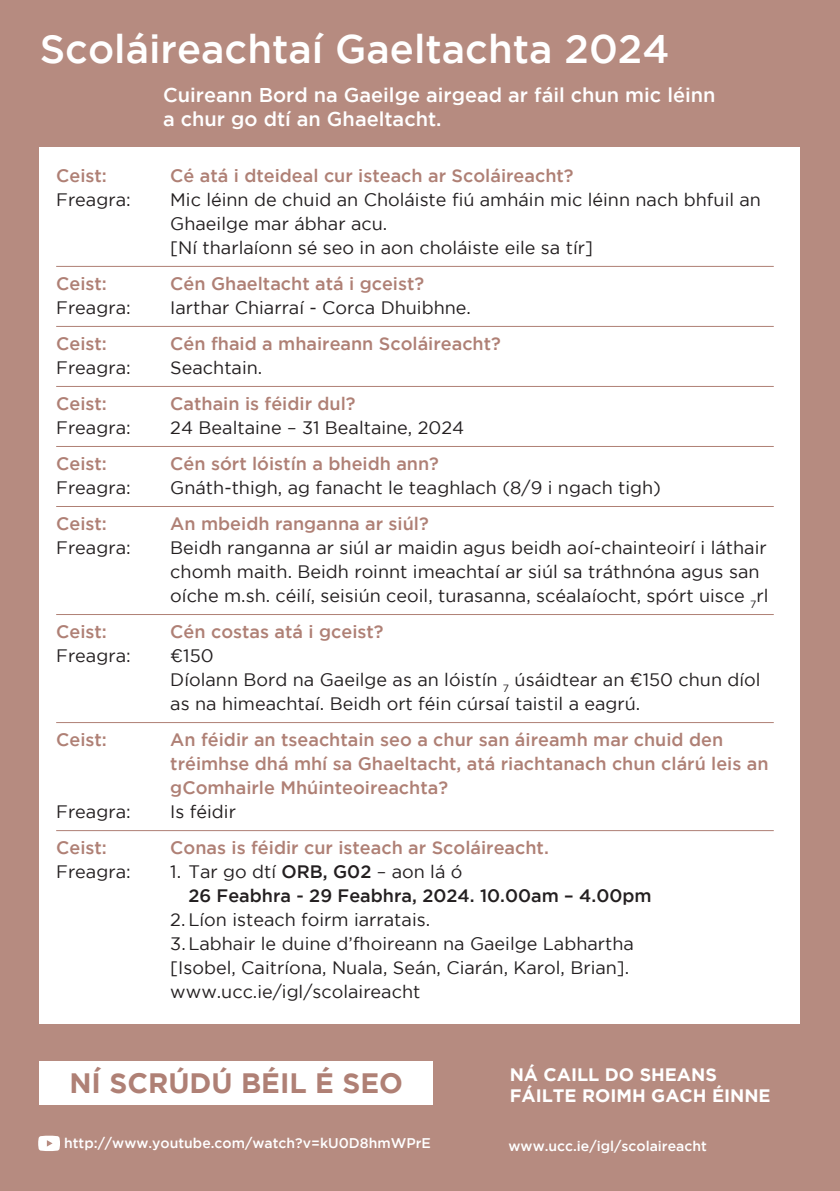
<style>
.page{position:relative;width:840px;height:1191px;background:#fff}
.page>*{position:absolute;margin:0;border:0;box-sizing:border-box;transform-origin:0 0}
.t1{font:500 39.8px "Gotham";color:#fff}
.t2{font:700 28px "Gotham";color:#af8075}
.t3{font:500 20px/24px "Gotham";color:#fff}
.t4{font:18px/24px "Gotham";color:#231f20}
.t5{font:500 18px/24px "Gotham";color:#af8075}
.t6{font:500 18px/24px "Gotham";color:#231f20}
.t7{font:700 18px/21.6px "Gotham";color:#fff}
.t8{font:500 14px "Gotham";color:#fff}
.s1{font-weight:400}
</style>
<div class="page">
<div style="left:0;top:0;width:839px;height:1191px;background:#b68b80"></div>
<div style="left:40px;top:148px;width:759px;height:876px;background:#fff"></div>
<hr style="left:56px;top:266px;width:717px;height:1px;background:#af8075">
<hr style="left:56px;top:326px;width:717px;height:1px;background:#af8075">
<hr style="left:56px;top:386px;width:717px;height:1px;background:#af8075">
<hr style="left:56px;top:446px;width:717px;height:1px;background:#af8075">
<hr style="left:56px;top:506px;width:717px;height:1px;background:#af8075">
<hr style="left:56px;top:614px;width:717px;height:1px;background:#af8075">
<hr style="left:56px;top:722px;width:717px;height:1px;background:#af8075">
<hr style="left:56px;top:830px;width:717px;height:1px;background:#af8075">
<div style="left:40px;top:1061px;width:392px;height:43px;background:#fff"></div>
<svg style="left:38px;top:1135px;width:22px;height:16px"></svg>
<h1 class="t1" style="left:40px;top:26px;width:631px">Scoláireachtaí Gaeltachta 2024</h1>
<p class="t3" style="left:163px;top:82px;width:553px">Cuireann Bord na Gaeilge airgead ar fáil chun mic léinn a chur go dtí an Ghaeltacht.</p>
<p class="t5" style="left:56px;top:163px;width:52px">Ceist:</p>
<p class="t5" style="left:170px;top:163px;width:404px">Cé atá i dteideal cur isteach ar Scoláireacht?</p>
<p class="t4" style="left:56px;top:187px;width:76px">Freagra:</p>
<p class="t4" style="left:170px;top:187px;width:592px">Mic léinn de chuid an Choláiste fiú amháin mic léinn nach bhfuil an<br>Ghaeilge mar ábhar acu.<br>[Ní tharlaíonn sé seo in aon choláiste eile sa tír]</p>
<p class="t5" style="left:56px;top:271px;width:52px">Ceist:</p>
<p class="t5" style="left:170px;top:271px;width:255px">Cén Ghaeltacht atá i gceist?</p>
<p class="t4" style="left:56px;top:295px;width:76px">Freagra:</p>
<p class="t4" style="left:170px;top:295px;width:302px">Iarthar Chiarraí - Corca Dhuibhne.</p>
<p class="t5" style="left:56px;top:331px;width:52px">Ceist:</p>
<p class="t5" style="left:170px;top:331px;width:332px">Cén fhaid a mhaireann Scoláireacht?</p>
<p class="t4" style="left:56px;top:355px;width:76px">Freagra:</p>
<p class="t4" style="left:170px;top:355px;width:93px">Seachtain.</p>
<p class="t5" style="left:56px;top:391px;width:52px">Ceist:</p>
<p class="t5" style="left:170px;top:391px;width:187px">Cathain is féidir dul?</p>
<p class="t4" style="left:56px;top:415px;width:76px">Freagra:</p>
<p class="t4" style="left:170px;top:415px;width:295px">24 Bealtaine – 31 Bealtaine, 2024</p>
<p class="t5" style="left:56px;top:451px;width:52px">Ceist:</p>
<p class="t5" style="left:170px;top:451px;width:270px">Cén sórt lóistín a bheidh ann?</p>
<p class="t4" style="left:56px;top:475px;width:76px">Freagra:</p>
<p class="t4" style="left:170px;top:475px;width:492px">Gnáth-thigh, ag fanacht le teaghlach (8/9 i ngach tigh)</p>
<p class="t5" style="left:56px;top:511px;width:52px">Ceist:</p>
<p class="t5" style="left:170px;top:511px;width:260px">An mbeidh ranganna ar siúl?</p>
<p class="t4" style="left:56px;top:535px;width:76px">Freagra:</p>
<p class="t4" style="left:170px;top:535px;width:599px">Beidh ranganna ar siúl ar maidin agus beidh aoí-chainteoirí i láthair chomh maith. Beidh roinnt imeachtaí ar siúl sa tráthnóna agus san oíche m.sh. céilí, seisiún ceoil, turasanna, scéalaíocht, spórt uisce <sub>7</sub>rl</p>
<p class="t5" style="left:56px;top:619px;width:52px">Ceist:</p>
<p class="t5" style="left:170px;top:619px;width:215px">Cén costas atá i gceist?</p>
<p class="t4" style="left:56px;top:643px;width:76px">Freagra:</p>
<p class="t4" style="left:170px;top:643px;width:591px">¤150<br>Díolann Bord na Gaeilge as an lóistín <sub>7</sub> úsáidtear an ¤150 chun díol as na himeachtaí. Beidh ort féin cúrsaí taistil a eagrú.</p>
<p class="t5" style="left:56px;top:727px;width:52px">Ceist:</p>
<p class="t5" style="left:170px;top:727px;width:599px">An féidir an tseachtain seo a chur san áireamh mar chuid den tréimhse dhá mhí sa Ghaeltacht, atá riachtanach chun clárú leis an gComhairle Mhúinteoireachta?</p>
<p class="t4" style="left:56px;top:799px;width:76px">Freagra:</p>
<p class="t4" style="left:170px;top:799px;width:67px">Is féidir</p>
<p class="t5" style="left:56px;top:835px;width:52px">Ceist:</p>
<p class="t5" style="left:170px;top:835px;width:380px">Conas is féidir cur isteach ar Scoláireacht.</p>
<p class="t4" style="left:56px;top:859px;width:76px">Freagra:</p>
<p class="t6" style="left:188px;top:859px;width:464px;text-indent:-18px"><span class="s1">1. Tar go dtí</span> ORB, G02 <span class="s1">– aon lá ó<br></span>26 Feabhra - 29 Feabhra, 2024. 10.00am – 4.00pm</p>
<p class="t4" style="left:170px;top:907px;width:465px">2. Líon isteach foirm iarratais.<br>3.Labhair le duine d’fhoireann na Gaeilge Labhartha [Isobel, Caitríona, Nuala, Seán, Ciarán, Karol, Brian]. www.ucc.ie/igl/scolaireacht</p>
<h2 class="t2" style="left:69px;top:1067px;width:335px">NÍ SCRÚDÚ BÉIL É SEO</h2>
<p class="t7" style="left:509px;top:1063px;width:262px">NÁ CAILL DO SHEANS<br>FÁILTE ROIMH GACH ÉINNE</p>
<p class="t8" style="left:64px;top:1135px;width:368px">http://www.youtube.com/watch?v=kU0D8hmWPrE</p>
<p class="t8" style="left:508px;top:1138px;width:200px">www.ucc.ie/igl/scolaireacht</p>
</div>
